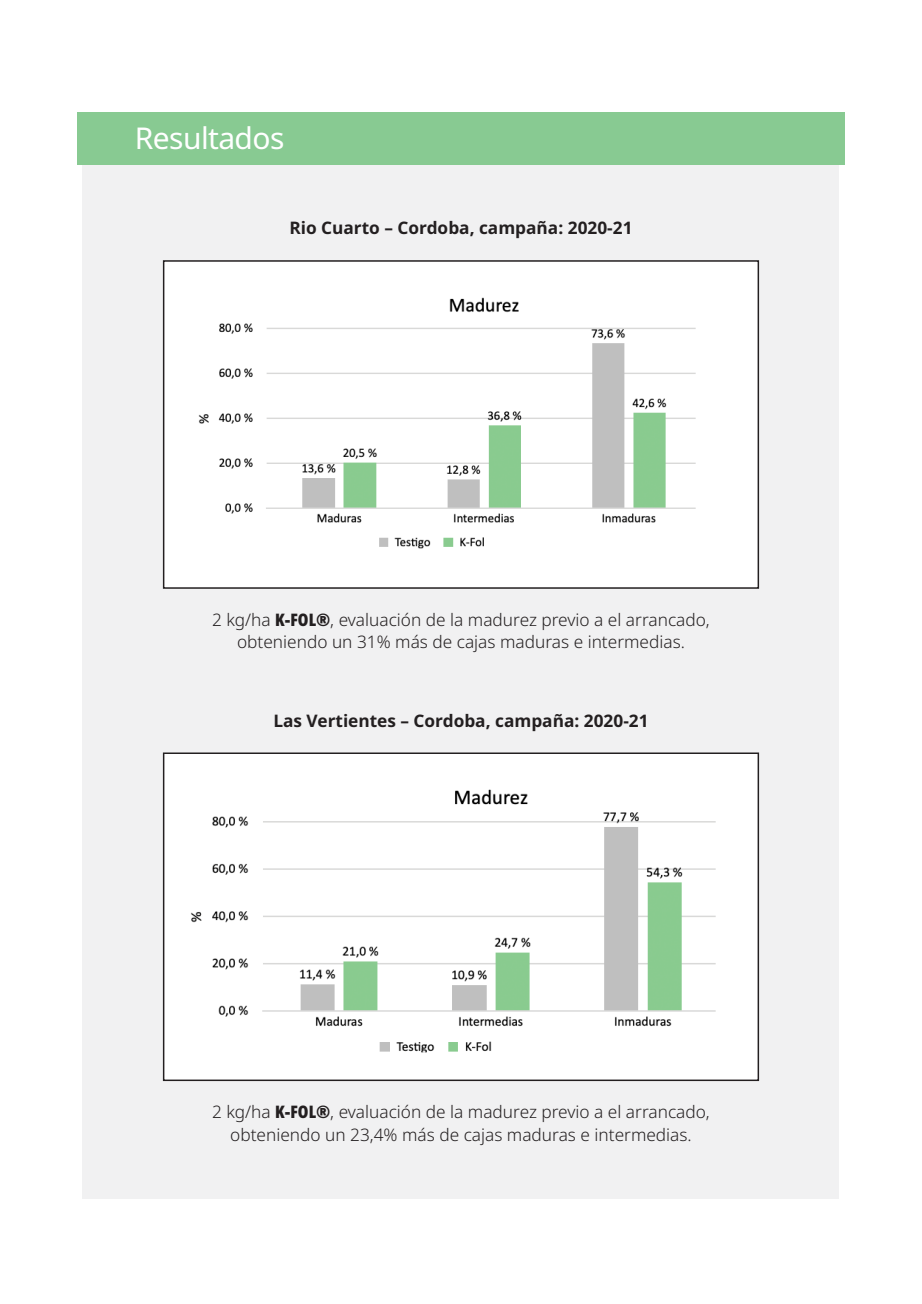
<style>
.page{position:relative;width:922px;height:1304px;background:#fff}
.page>*{position:absolute;margin:0;border:0;box-sizing:border-box;transform-origin:0 0}
.t1{font:30px "Noto Sans";letter-spacing:-.02em;color:#fff}
.t2{font:300 17.25px/22.4px "Noto Sans";color:#231f20;text-align:center}
.t3{font:700 17.25px "Noto Sans";color:#231f20}
.s1{font-weight:900;font-stretch:extra-condensed}
</style>
<div class="page">
<div style="left:83px;top:112px;width:756px;height:1086px;background:#f1f1f2"></div>
<div style="left:77px;top:112px;width:768px;height:52px;background:#88ca92"></div>
<div style="left:163px;top:260px;width:596px;height:329px;background:#fff;border:2px solid #231f20"></div>
<img style="left:198px;top:297px;width:498px;height:252px">
<div style="left:163px;top:752px;width:596px;height:329px;background:#fff;border:2px solid #231f20"></div>
<img style="left:191px;top:789px;width:525px;height:264px">
<h1 class="t1" style="left:135px;top:117px;width:151px">Resultados</h1>
<p class="t3" style="left:289px;top:215px;width:345px">Rio Cuarto – Cordoba, campaña: 2020-21</p>
<p class="t2" style="left:212px;top:609px;width:499px">2 kg/ha <span class="s1">K-FOL®</span>, evaluación de la madurez previo a el arrancado, obteniendo un 31% más de cajas maduras e intermedias.</p>
<p class="t3" style="left:273px;top:708px;width:377px">Las Vertientes – Cordoba, campaña: 2020-21</p>
<p class="t2" style="left:212px;top:1101px;width:499px">2 kg/ha <span class="s1">K-FOL®</span>, evaluación de la madurez previo a el arrancado, obteniendo un 23,4% más de cajas maduras e intermedias.</p>
</div>
